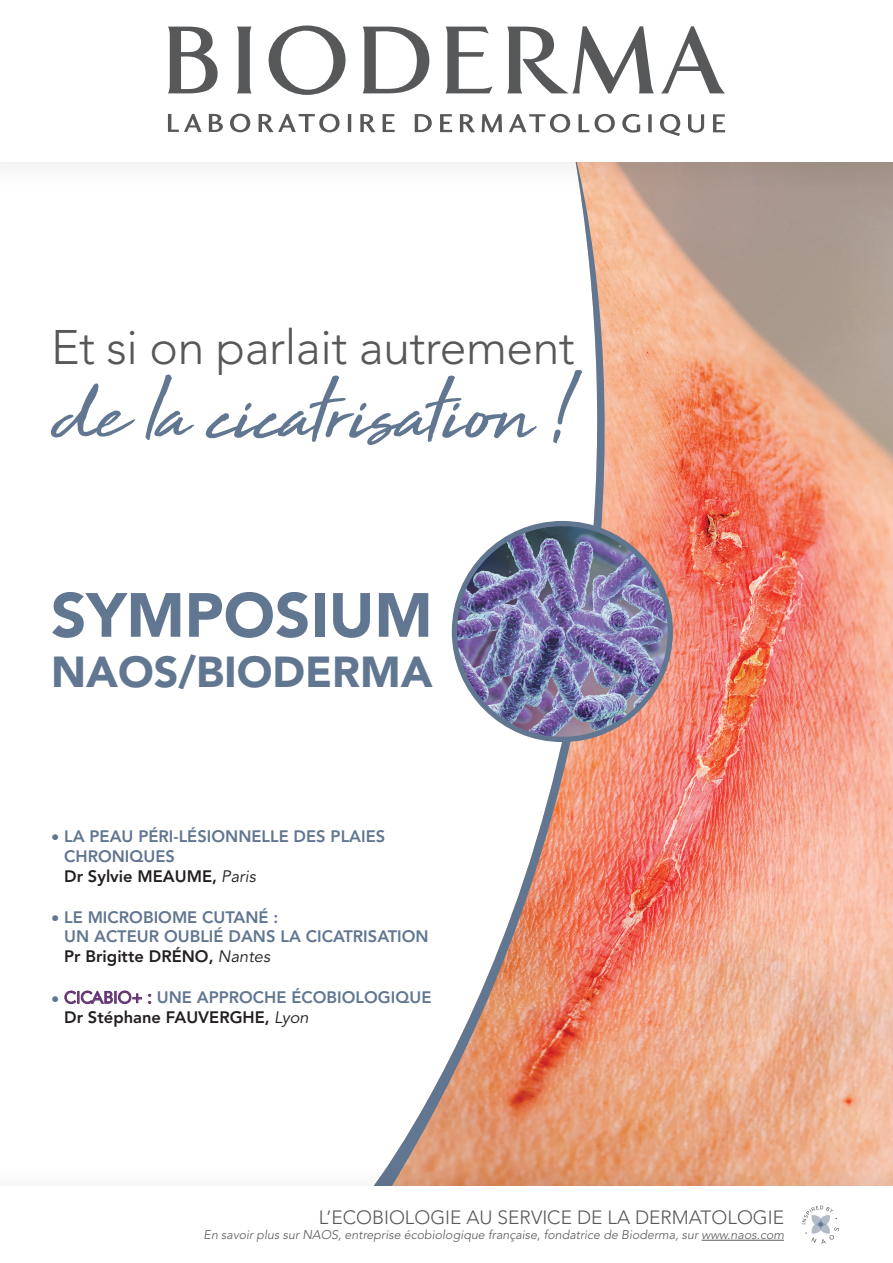
<style>
.page{position:relative;width:893px;height:1263px;background:#fff}
.page>*{position:absolute;margin:0;border:0;box-sizing:border-box;transform-origin:0 0}
.t1{font:101.4px "High Tide";letter-spacing:-.01em;color:#617691}
.t2{font:900 61.65px "Avenir LT Pro";color:#617691}
.t3{font:300 48px "Avenir LT Pro";letter-spacing:-.01em;color:#57585a}
.t4{font:900 43.05px "Avenir LT Pro";color:#617691}
.t5{font:300 19.05px "Avenir LT Pro";color:#57585a}
.t6{font:800 16.5px/19.8px "Avenir LT Pro";color:#617691}
.t7{font:italic 300 12.45px "Avenir LT Pro";color:#57585a}
.s1{font-weight:400}
.s2{color:#231f20}
.s3{font-weight:400;font-style:italic;color:#231f20}
.s4{font-family:"Bioderma";font-weight:400;color:#623271}
.s5{font-weight:500;color:#623271}
</style>
<div class="page">
<img style="left:718px;top:195px;width:175px;height:965px">
<svg style="left:391px;top:195px;width:327px;height:965px"></svg>
<img style="left:454px;top:523px;width:216px;height:216px;border-radius:108px">
<div style="left:452px;top:521px;width:221px;height:221px;border:5px solid #617691;border-radius:50%"></div>
<div style="left:0;top:1160px;width:893px;height:103px;background:#231f20;opacity:.1"></div>
<div style="left:0;top:1186px;width:893px;height:77px;background:#fff"></div>
<svg style="left:802px;top:1205px;width:37px;height:39px"></svg>
<hr style="left:702px;top:1240px;width:82px;height:1px;background:#57585a">
<div style="left:0;top:0;width:893px;height:195px;background:#231f20;opacity:.1"></div>
<div style="left:0;top:0;width:893px;height:162px;background:#fff"></div>
<svg style="left:269px;top:26px;width:77px;height:69px"></svg>
<svg style="left:661px;top:26px;width:64px;height:67px"></svg>
<svg style="left:168px;top:27px;width:50px;height:66px"></svg>
<svg style="left:446px;top:27px;width:47px;height:66px"></svg>
<svg style="left:363px;top:27px;width:66px;height:66px"></svg>
<svg style="left:237px;top:27px;width:15px;height:66px"></svg>
<svg style="left:507px;top:26px;width:147px;height:67px"></svg>
<svg style="left:168px;top:114px;width:34px;height:18px"></svg>
<svg style="left:209px;top:114px;width:14px;height:18px"></svg>
<svg style="left:230px;top:114px;width:20px;height:18px"></svg>
<svg style="left:259px;top:114px;width:81px;height:18px"></svg>
<hr style="left:348px;top:114px;width:3px;height:18px;background:#57585a">
<svg style="left:360px;top:114px;width:15px;height:18px"></svg>
<svg style="left:383px;top:114px;width:12px;height:18px"></svg>
<svg style="left:415px;top:114px;width:17px;height:18px"></svg>
<svg style="left:440px;top:114px;width:12px;height:18px"></svg>
<svg style="left:460px;top:114px;width:15px;height:18px"></svg>
<svg style="left:482px;top:114px;width:20px;height:18px"></svg>
<svg style="left:509px;top:114px;width:61px;height:19px"></svg>
<svg style="left:578px;top:114px;width:11px;height:18px"></svg>
<svg style="left:595px;top:114px;width:20px;height:19px"></svg>
<svg style="left:622px;top:114px;width:18px;height:19px"></svg>
<svg style="left:648px;top:114px;width:4px;height:18px"></svg>
<svg style="left:660px;top:114px;width:20px;height:22px"></svg>
<svg style="left:688px;top:114px;width:16px;height:19px"></svg>
<svg style="left:713px;top:114px;width:12px;height:18px"></svg>
<h3 class="t3" style="left:51px;top:319px;width:525px">Et si on parlait autrement</h3>
<h1 class="t1" style="left:51px;top:343px;width:527px">de la cicatrisation !</h1>
<h2 class="t2" style="left:51px;top:578px;width:383px">SYMPOSIUM</h2>
<h3 class="t4" style="left:51px;top:646px;width:383px">NAOS/BIODERMA</h3>
<p class="t6" style="left:64px;top:826px;width:323px;text-indent:-13px"><span class="s1">•</span> LA PEAU PÉRI-LÉSIONNELLE DES PLAIES<br>CHRONIQUES<br><span class="s2">Dr Sylvie MEAUME,</span> <span class="s3">Paris</span></p>
<p class="t6" style="left:64px;top:907px;width:366px;text-indent:-13px"><span class="s1">•</span> LE MICROBIOME CUTANÉ :<br>UN ACTEUR OUBLIÉ DANS LA CICATRISATION<br><span class="s2">Pr Brigitte DRÉNO,</span> <span class="s3">Nantes</span></p>
<p class="t6" style="left:64px;top:988px;width:369px;text-indent:-13px"><span class="s1">•</span> <span class="s4">CICABIO</span><span class="s5">+</span> <span class="s4">:</span> UNE APPROCHE ÉCOBIOLOGIQUE<br><span class="s2">Dr Stéphane FAUVERGHE,</span> <span class="s3">Lyon</span></p>
<p class="t5" style="left:319px;top:1206px;width:467px">L’ECOBIOLOGIE AU SERVICE DE LA DERMATOLOGIE</p>
<p class="t7" style="left:204px;top:1227px;width:582px">En savoir plus sur NAOS, entreprise écobiologique française, fondatrice de Bioderma, sur www.naos.com</p>
</div>
